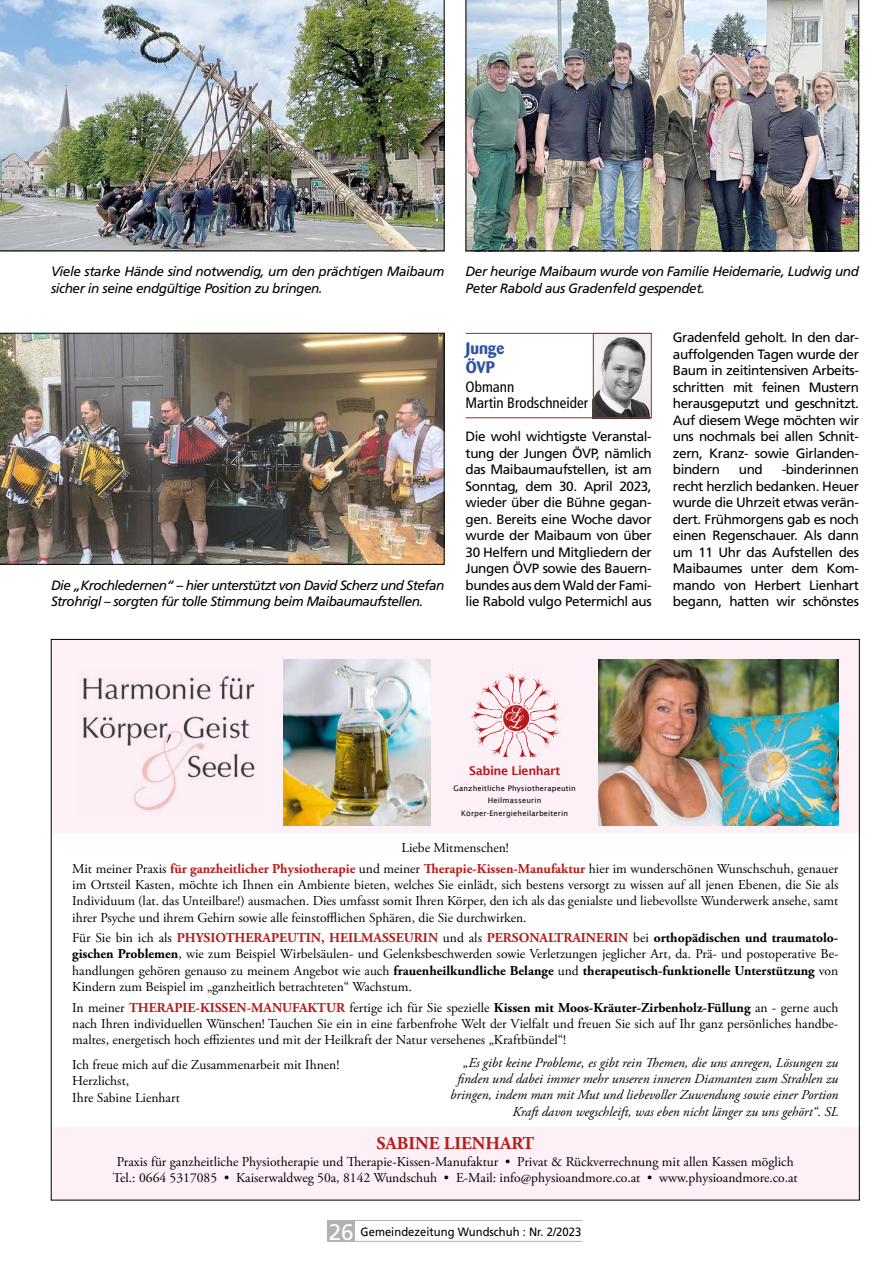
<style>
.page{position:relative;width:893px;height:1263px;background:#fff}
.page>*{position:absolute;margin:0;border:0;box-sizing:border-box;transform-origin:0 0}
.t1{font:700 18.15px "Adobe Garamond Pro";color:#b71c1a}
.t2{font:700 16.5px/19.5px "Barmeno";color:#2f52a0}
.t3{font:condensed 15px/16.5px "Frutiger LT Std";color:#000}
.t4{font:13.65px/16.4px "Adobe Garamond Pro";color:#000;text-align:justify}
.t5{font:italic 13.65px/16.4px "Adobe Garamond Pro";color:#000;text-align:right}
.t6{font:13.5px/16.5px "Frutiger LT Std";letter-spacing:-.03em;color:#000;text-align:justify}
.t7{font:italic 13.5px/16.5px "Frutiger LT Std";letter-spacing:-.03em;color:#000}
.t8{font:600 12.15px "Lucida Sans";letter-spacing:-.03em;color:#b71c1a}
.t9{font:12px "Frutiger LT Std";color:#000;scale:.94 1}
.t10{font:7.5px/12.1px "Lucida Sans";letter-spacing:.02em;color:#000;text-align:center}
.s1{font-weight:700;color:#b71c1a}
.s2{font-weight:700}
.s3{font-size:22.5px;color:#fff}
</style>
<div class="page">
<div style="left:327px;top:1220px;width:28px;height:22px;background:#b3b2b2"></div>
<hr style="left:327px;top:1220px;width:256px;height:1px;background:#b3b2b2">
<hr style="left:327px;top:1241px;width:256px;height:1px;background:#b3b2b2">
<div style="left:51px;top:639px;width:808px;height:193px;background:#fdf0f7"></div>
<div style="left:51px;top:1127px;width:808px;height:73px;background:#fdf0f7"></div>
<img style="left:83px;top:675px;width:172px;height:136px">
<img style="left:598px;top:660px;width:240px;height:165px">
<img style="left:283px;top:660px;width:148px;height:165px">
<img style="left:470px;top:669px;width:92px;height:87px">
<img style="left:595px;top:335px;width:55px;height:81px">
<div style="left:593px;top:333px;width:59px;height:85px;border:1px solid #af2622"></div>
<hr style="left:466px;top:333px;width:186px;height:1px;background:#af2622">
<hr style="left:466px;top:417px;width:186px;height:1px;background:#af2622">
<img style="left:466px;top:0;width:393px;height:251px">
<img style="left:0;top:0;width:444px;height:251px">
<img style="left:0;top:333px;width:444px;height:231px">
<p class="t7" style="left:51px;top:263px;width:395px">Viele starke Hände sind notwendig, um den prächtigen Maibaum sicher in seine endgültige Position zu bringen.</p>
<p class="t7" style="left:51px;top:577px;width:395px">Die „Krochledernen“ – hier unterstützt von David Scherz und Stefan<br>Strohrigl – sorgten für tolle Stimmung beim Maibaumaufstellen.</p>
<p class="t7" style="left:466px;top:263px;width:395px">Der heurige Maibaum wurde von Familie Heidemarie, Ludwig und<br>Peter Rabold aus Gradenfeld gespendet.</p>
<p class="t2" style="left:466px;top:338px;width:40px">Junge<br>ÖVP</p>
<p class="t3" style="left:466px;top:378px;width:124px">Obmann<br>Martin Brodschneider</p>
<p class="t6" style="left:466px;top:428px;width:188px">Die wohl wichtigste Veranstal&shy;tung der Jungen ÖVP, nämlich das Maibaumaufstellen, ist am Sonntag, dem 30. April 2023, wieder über die Bühne gegan&shy;gen. Bereits eine Woche davor wurde der Maibaum von über 30 Helfern und Mitgliedern der Jungen ÖVP sowie des Bauern&shy;bundes aus dem Wald der Fami&shy;lie Rabold vulgo Petermichl aus</p>
<p class="t6" style="left:673px;top:329px;width:188px">Gradenfeld geholt. In den dar&shy;auffolgenden Tagen wurde der Baum in zeitintensiven Arbeits&shy;schritten mit feinen Mustern herausgeputzt und geschnitzt.<br>Auf diesem Wege möchten wir uns nochmals bei allen Schnit&shy;zern, Kranz- sowie Girlanden&shy;bindern</p>
<p class="t6" style="left:673px;top:461px;width:188px;text-indent:109px">-binderinnen recht herzlich bedanken. Heuer wurde die Uhrzeit etwas verän&shy;dert. Frühmorgens gab es noch einen Regenschauer. Als dann um 11 Uhr das Aufstellen des Maibaumes unter dem Kom&shy;mando von Herbert Lienhart begann, hatten wir schönstes</p>
<p class="t6" style="left:739px;top:461px;width:25px">und</p>
<p class="t8" style="left:469px;top:764px;width:93px">Sabine Lienhart</p>
<p class="t10" style="left:453px;top:783px;width:124px">Ganzheitliche Physiotherapeutin<br>Heilmasseurin<br>Körper-Energieheilarbeiterin</p>
<p class="t4" style="left:72px;top:838px;width:768px;line-height:20.5px;text-align:center">Liebe Mitmenschen!<br>Mit meiner Praxis <span class="s1">für ganzheitlicher Physiotherapie</span> und meiner <span class="s1">Therapie-Kissen-Manufaktur</span> hier im wunderschönen Wunschschuh, genauer</p>
<p class="t4" style="left:72px;top:877px;width:768px">im Ortsteil Kasten, möchte ich Ihnen ein Ambiente bieten, welches Sie einlädt, sich bestens versorgt zu wissen auf all jenen Ebenen, die Sie als Individuum (lat. das Unteilbare!) ausmachen. Dies umfasst somit Ihren Körper, den ich als das genialste und liebevollste Wunderwerk ansehe, samt ihrer Psyche und ihrem Gehirn sowie alle feinstofflichen Sphären, die Sie durchwirken.</p>
<p class="t4" style="left:72px;top:930px;width:768px">Für Sie bin ich als <span class="s1">PHYSIOTHERAPEUTIN, HEILMASSEURIN</span> und als <span class="s1">PERSONALTRAINERIN</span> bei <span class="s2">orthopädischen und traumatolo&shy;gischen Problemen</span>, wie zum Beispiel Wirbelsäulen- und Gelenksbeschwerden sowie Verletzungen jeglicher Art, da. Prä- und postoperative Be&shy;handlungen gehören genauso zu meinem Angebot wie auch <span class="s2">frauenheilkundliche Belange</span> und <span class="s2">therapeutisch-funktionelle Unterstützung</span> von Kindern zum Beispiel im „ganzheitlich betrachteten“ Wachstum.</p>
<p class="t4" style="left:72px;top:1000px;width:768px">In meiner <span class="s1">THERAPIE-KISSEN-MANUFAKTUR</span> fertige ich für Sie spezielle <span class="s2">Kissen mit Moos-Kräuter-Zirbenholz-Füllung</span> an - gerne auch nach Ihren individuellen Wünschen! Tauchen Sie ein in eine farbenfrohe Welt der Vielfalt und freuen Sie sich auf Ihr ganz persönliches handbe&shy;maltes, energetisch hoch effizientes und mit der Heilkraft der Natur versehenes „Kraftbündel“!</p>
<p class="t4" style="left:72px;top:1057px;width:269px;text-align:left">Ich freue mich auf die Zusammenarbeit mit Ihnen!<br>Herzlichst,<br>Ihre Sabine Lienhart</p>
<p class="t5" style="left:450px;top:1054px;width:390px">„Es gibt keine Probleme, es gibt rein Themen, die uns anregen, Lösungen zu finden und dabei immer mehr unseren inneren Diamanten zum Strahlen zu bringen, indem man mit Mut und liebevoller Zuwendung sowie einer Portion Kraft davon wegschleift, was eben nicht länger zu uns gehört“. SL</p>
<h1 class="t1" style="left:376px;top:1133px;width:159px">SABINE LIENHART</h1>
<p class="t4" style="left:113px;top:1153px;width:686px">Praxis für ganzheitliche Physiotherapie und Therapie-Kissen-Manufaktur • Privat &amp; Rückverrechnung mit allen Kassen möglich<br>Tel.: 0664 5317085 • Kaiserwaldweg 50a, 8142 Wundschuh • E-Mail: info@physioandmore.co.at • www.physioandmore.co.at</p>
<p class="t9" style="left:329px;top:1224px;width:270px"><span class="s3">26</span> Gemeindezeitung Wundschuh : Nr. 2/2023</p>
</div>
